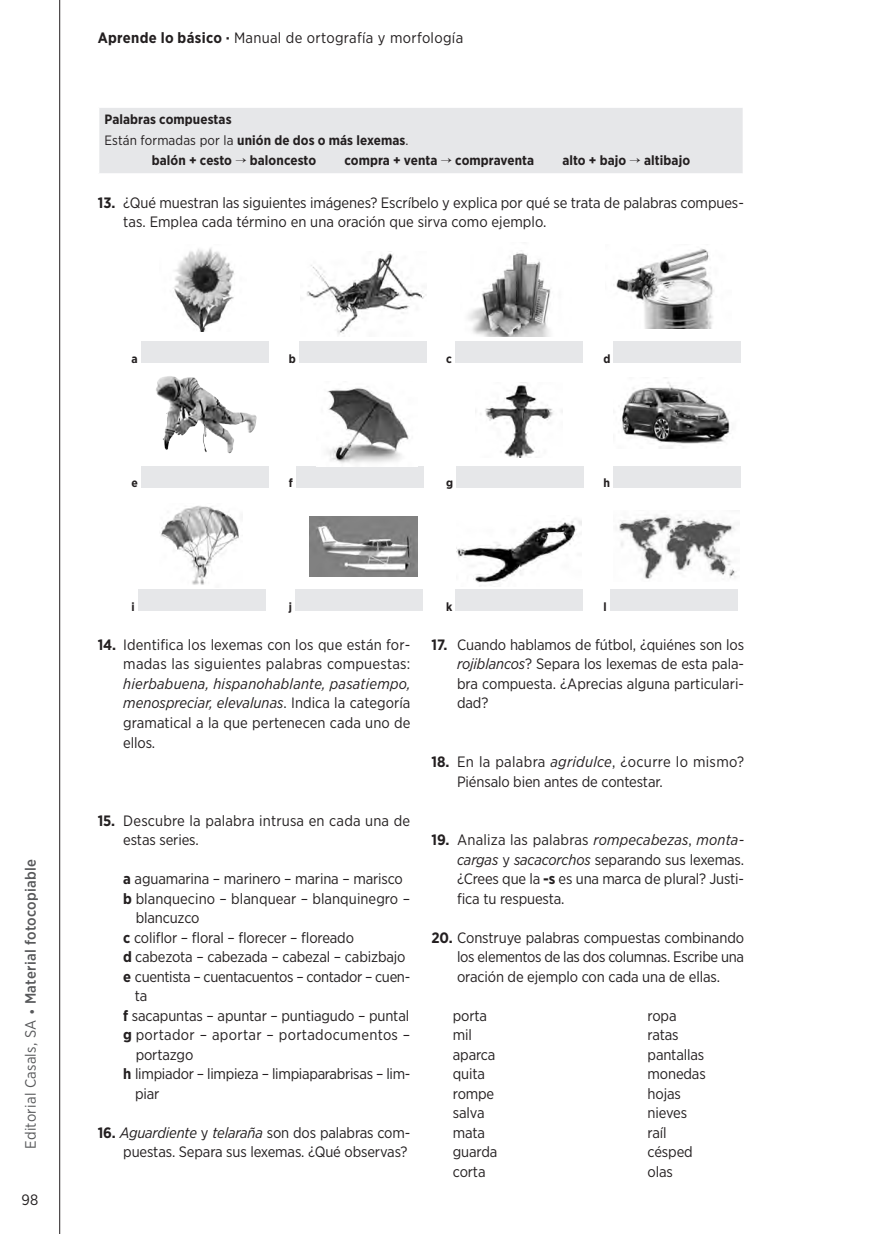
<style>
.page{position:relative;width:893px;height:1234px;background:#fff}
.page>*{position:absolute;margin:0;border:0;box-sizing:border-box;transform-origin:0 0}
._006_pregunta{font:15px/19.5px "Gotham Narrow";letter-spacing:-.01em;color:#231f20}
._06_texto_general{font:15px "Gotham Narrow";letter-spacing:-.01em;color:#231f20}
._006_pregunta-2{font:15px/19.5px "Gotham Narrow";letter-spacing:.02em;color:#231f20}
._006_pregunta-3{font:15px/19.5px "Gotham Narrow";letter-spacing:.01em;color:#231f20}
.t1{font:500 15px "Gotham Narrow";letter-spacing:.02em;color:#57585a}
._08_cuadro_libro_ant{font:700 13.5px "Gotham Narrow";letter-spacing:.005em;color:#231f20}
.Tabla_contenido_8_10{font:700 12px "Gotham Narrow";color:#231f20}
.s1{font-weight:400}
.s2{font-weight:700}
.s3{font-style:italic}
</style>
<div class="page">
<hr style="left:59px;top:0;width:1px;height:1233px;background:#231f20">
<div style="left:99px;top:107px;width:644px;height:67px;background:#e6e7e9"></div>
<hr style="left:98px;top:106px;width:646px;height:2px;background:#fff">
<hr style="left:98px;top:173px;width:646px;height:2px;background:#fff">
<div style="left:141px;top:341px;width:127px;height:21px;background:#e6e7e9"></div>
<div style="left:299px;top:341px;width:127px;height:21px;background:#e6e7e9"></div>
<div style="left:455px;top:341px;width:128px;height:21px;background:#e6e7e9"></div>
<div style="left:613px;top:341px;width:127px;height:21px;background:#e6e7e9"></div>
<div style="left:141px;top:466px;width:127px;height:21px;background:#e6e7e9"></div>
<div style="left:296px;top:466px;width:127px;height:21px;background:#e6e7e9"></div>
<div style="left:456px;top:466px;width:128px;height:21px;background:#e6e7e9"></div>
<div style="left:613px;top:466px;width:127px;height:21px;background:#e6e7e9"></div>
<div style="left:138px;top:589px;width:127px;height:21px;background:#e6e7e9"></div>
<div style="left:295px;top:589px;width:128px;height:21px;background:#e6e7e9"></div>
<div style="left:455px;top:589px;width:128px;height:21px;background:#e6e7e9"></div>
<div style="left:610px;top:589px;width:127px;height:21px;background:#e6e7e9"></div>
<img style="left:174px;top:248px;width:60px;height:83px">
<img style="left:306px;top:253px;width:120px;height:81px">
<img style="left:468px;top:250px;width:83px;height:87px">
<img style="left:616px;top:248px;width:98px;height:80px">
<img style="left:156px;top:376px;width:14px;height:36px">
<img style="left:327px;top:388px;width:82px;height:75px">
<img style="left:475px;top:382px;width:88px;height:75px">
<img style="left:622px;top:377px;width:108px;height:71px">
<img style="left:161px;top:505px;width:78px;height:80px">
<img style="left:309px;top:516px;width:109px;height:60px">
<img style="left:456px;top:520px;width:126px;height:63px">
<img style="left:619px;top:514px;width:118px;height:65px">
<p class="t1" style="left:21px;top:1148px;width:291px;rotate:-90deg"><span class="s1">Editorial Casals, SA •</span> Material fotocopiable</p>
<p class="_006_pregunta" style="left:22px;top:1188px;width:18px">98</p>
<p class="_006_pregunta-2" style="left:98px;top:27px;width:367px"><span class="s2">Aprende lo básico ·</span> Manual de ortografía y morfología</p>
<p class="_08_cuadro_libro_ant" style="left:105px;top:110px;width:129px">Palabras compuestas</p>
<p class="_08_cuadro_libro_ant" style="left:105px;top:131px;width:305px"><span class="s1">Están formadas por la</span> unión de dos o más lexemas<span class="s1">.</span></p>
<p class="_08_cuadro_libro_ant" style="left:152px;top:152px;width:166px">balón + cesto → baloncesto</p>
<p class="_08_cuadro_libro_ant" style="left:344px;top:152px;width:191px">compra + venta → compraventa</p>
<p class="_08_cuadro_libro_ant" style="left:562px;top:152px;width:129px">alto + bajo → altibajo</p>
<p class="_006_pregunta" style="left:123px;top:192px;width:622px;text-indent:-26px"><span class="s2">13.</span> ¿Qué muestran las siguientes imágenes? Escríbelo y explica por qué se trata de palabras compues&shy;tas. Emplea cada término en una oración que sirva como ejemplo.</p>
<p class="Tabla_contenido_8_10" style="left:131px;top:351px;width:8px">a</p>
<p class="Tabla_contenido_8_10" style="left:289px;top:351px;width:9px">b</p>
<p class="Tabla_contenido_8_10" style="left:446px;top:351px;width:7px">c</p>
<p class="Tabla_contenido_8_10" style="left:603px;top:351px;width:9px">d</p>
<p class="Tabla_contenido_8_10" style="left:131px;top:475px;width:8px">e</p>
<p class="Tabla_contenido_8_10" style="left:289px;top:475px;width:6px">f</p>
<p class="Tabla_contenido_8_10" style="left:446px;top:475px;width:9px">g</p>
<p class="Tabla_contenido_8_10" style="left:603px;top:475px;width:8px">h</p>
<p class="Tabla_contenido_8_10" style="left:131px;top:598px;width:5px">i</p>
<p class="Tabla_contenido_8_10" style="left:289px;top:598px;width:5px">j</p>
<p class="Tabla_contenido_8_10" style="left:446px;top:598px;width:8px">k</p>
<p class="Tabla_contenido_8_10" style="left:603px;top:598px;width:5px">l</p>
<p class="_006_pregunta" style="left:123px;top:634px;width:289px;text-align:justify;text-indent:-26px"><span class="s2">14.</span> Identifica los lexemas con los que están for&shy;madas las siguientes palabras compuestas: <span class="s3">hierbabuena, hispanohablante, pasatiempo, menospreciar, elevalunas</span>. Indica la categoría gramatical a la que pertenecen cada uno de ellos.</p>
<p class="_006_pregunta" style="left:457px;top:634px;width:289px;text-align:justify;text-indent:-26px"><span class="s2">17.</span> Cuando hablamos de fútbol, ¿quiénes son los <span class="s3">rojiblancos</span>? Separa los lexemas de esta pala&shy;bra compuesta. ¿Aprecias alguna particulari&shy;dad?</p>
<p class="_006_pregunta-3" style="left:123px;top:810px;width:288px;text-indent:-26px"><span class="s2">15.</span> Descubre la palabra intrusa en cada una de estas series.</p>
<p class="_006_pregunta" style="left:123px;top:868px;width:281px"><span class="s2">a</span> aguamarina – marinero – marina – marisco</p>
<p class="_006_pregunta" style="left:136px;top:888px;width:276px;text-indent:-12px"><span class="s2">b</span> blanquecino – blanquear – blanquinegro – blancuzco</p>
<p class="_006_pregunta" style="left:123px;top:927px;width:232px"><span class="s2">c</span> coliflor – floral – florecer – floreado</p>
<p class="_006_pregunta" style="left:123px;top:946px;width:284px"><span class="s2">d</span> cabezota – cabezada – cabezal – cabizbajo</p>
<p class="_006_pregunta" style="left:135px;top:966px;width:277px;text-indent:-12px"><span class="s2">e</span> cuentista – cuentacuentos – contador – cuen&shy;ta</p>
<p class="_006_pregunta" style="left:123px;top:1005px;width:287px"><span class="s2">f</span> sacapuntas – apuntar – puntiagudo – puntal</p>
<p class="_006_pregunta-2" style="left:136px;top:1024px;width:276px;text-indent:-12px"><span class="s2">g</span> portador – aportar – portadocumentos – portazgo</p>
<p class="_006_pregunta" style="left:135px;top:1063px;width:277px;text-indent:-12px"><span class="s2">h</span> limpiador – limpieza – limpiaparabrisas – lim&shy;piar</p>
<p class="_006_pregunta" style="left:98px;top:1122px;width:314px;text-align:right"><span class="s2">16.</span> <span class="s3">Aguardiente</span> y <span class="s3">telaraña</span> son dos palabras com&shy;puestas. Separa sus lexemas. ¿Qué observas?</p>
<p class="_006_pregunta" style="left:457px;top:751px;width:289px;text-indent:-26px"><span class="s2">18.</span> En la palabra <span class="s3">agridulce</span>, ¿ocurre lo mismo?<br>Piénsalo bien antes de contestar.</p>
<p class="_006_pregunta" style="left:457px;top:829px;width:289px;text-align:justify;text-indent:-26px"><span class="s2">19.</span> Analiza las palabras <span class="s3">rompecabezas</span>, <span class="s3">monta&shy;cargas</span> y <span class="s3">sacacorchos</span> separando sus lexemas. ¿Crees que la <span class="s2">-s</span> es una marca de plural? Justi&shy;fica tu respuesta.</p>
<p class="_006_pregunta" style="left:457px;top:927px;width:289px;text-align:justify;text-indent:-26px"><span class="s2">20.</span> Construye palabras compuestas combinando los elementos de las dos columnas. Escribe una oración de ejemplo con cada una de ellas.</p>
<p class="_06_texto_general" style="left:453px;top:1005px;width:36px">porta</p>
<p class="_06_texto_general" style="left:648px;top:1005px;width:30px">ropa</p>
<p class="_06_texto_general" style="left:453px;top:1025px;width:21px">mil</p>
<p class="_06_texto_general" style="left:648px;top:1025px;width:32px">ratas</p>
<p class="_06_texto_general" style="left:453px;top:1044px;width:44px">aparca</p>
<p class="_06_texto_general" style="left:648px;top:1044px;width:58px">pantallas</p>
<p class="_06_texto_general" style="left:453px;top:1064px;width:34px">quita</p>
<p class="_06_texto_general" style="left:648px;top:1064px;width:60px">monedas</p>
<p class="_06_texto_general" style="left:453px;top:1083px;width:43px">rompe</p>
<p class="_06_texto_general" style="left:648px;top:1083px;width:35px">hojas</p>
<p class="_06_texto_general" style="left:453px;top:1103px;width:33px">salva</p>
<p class="_06_texto_general" style="left:648px;top:1103px;width:41px">nieves</p>
<p class="_06_texto_general" style="left:453px;top:1122px;width:34px">mata</p>
<p class="_06_texto_general" style="left:648px;top:1122px;width:20px">raíl</p>
<p class="_06_texto_general" style="left:453px;top:1142px;width:46px">guarda</p>
<p class="_06_texto_general" style="left:648px;top:1142px;width:47px">césped</p>
<p class="_06_texto_general" style="left:453px;top:1161px;width:34px">corta</p>
<p class="_06_texto_general" style="left:648px;top:1161px;width:27px">olas</p>
</div>
